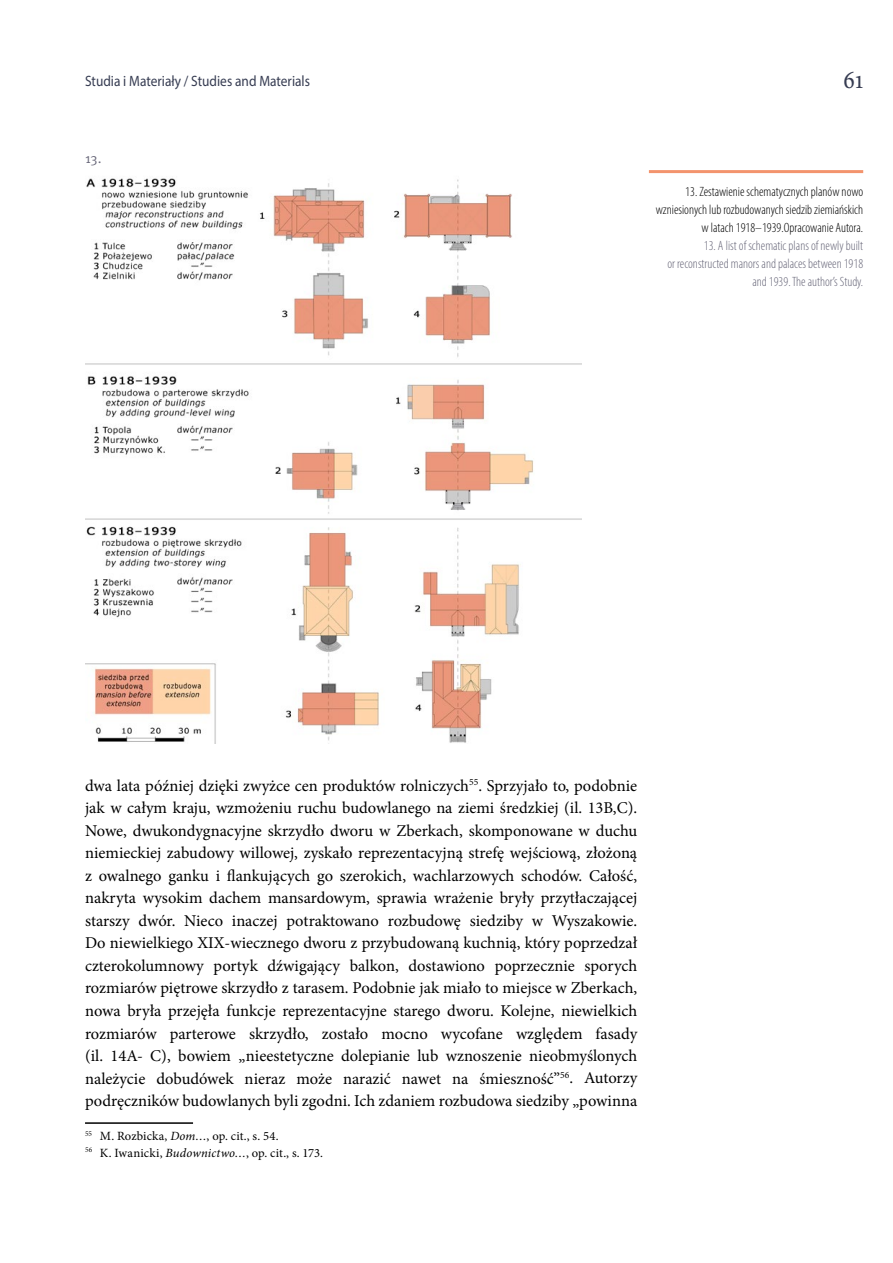
<style>
.page{position:relative;width:893px;height:1263px;background:#fff}
.page>*{position:absolute;margin:0;border:0;box-sizing:border-box;transform-origin:0 0}
.t1{font:27px "Minion Pro";color:#363c52;scale:.89 1}
.t2{font:16.5px/22.5px "Minion Pro";color:#000;text-align:justify}
.t3{font:15px "Myriad Pro";color:#363c52;scale:.89 1}
.t4{font:300 condensed 13.5px/18px "Myriad Pro";color:#000;text-align:right}
.t5{font:300 condensed 13.5px/18px "Myriad Pro";color:#686779;text-align:right}
.t6{font:13.5px "Meta Pro Norm";color:#686779}
.t7{font:12.6px/16.8px "Minion Pro";letter-spacing:.01em;color:#000}
.s1{font-style:italic}
</style>
<div class="page">
<hr style="left:85px;top:1122px;width:108px;height:2px;background:#000">
<img style="left:85px;top:178px;width:497px;height:566px">
<hr style="left:649px;top:170px;width:214px;height:3px;background:#f3946d">
<p class="t3" style="left:85px;top:72px;width:254px">Studia i Materiały / Studies and Materials</p>
<h1 class="t1" style="left:843px;top:61px;width:24px">61</h1>
<p class="t6" style="left:85px;top:149px;width:18px">13.</p>
<p class="t4" style="left:656px;top:182px;width:209px">13. Zestawienie schematycznych planów nowo wzniesionych lub rozbudowanych siedzib ziemiańskich w latach 1918–1939.Opracowanie Autora.</p>
<p class="t5" style="left:667px;top:236px;width:197px">13. A list of schematic plans of newly built<br>or reconstructed manors and palaces between 1918 and 1939. The author’s Study.</p>
<p class="t2" style="left:85px;top:774px;width:554px">dwa lata później dzięki zwyżce cen produktów rolniczych<sup>55</sup>. Sprzyjało to, podobnie jak w całym kraju, wzmożeniu ruchu budowlanego na ziemi średzkiej (il. 13B,C).<br>Nowe, dwukondygnacyjne skrzydło dworu w Zberkach, skomponowane w duchu niemieckiej zabudowy willowej, zyskało reprezentacyjną strefę wejściową, złożoną z owalnego ganku i flankujących go szerokich, wachlarzowych schodów. Całość, nakryta wysokim dachem mansardowym, sprawia wrażenie bryły przytłaczającej starszy dwór. Nieco inaczej potraktowano rozbudowę siedziby w Wyszakowie.<br>Do niewielkiego XIX-wiecznego dworu z przybudowaną kuchnią, który poprzedzał czterokolumnowy portyk dźwigający balkon, dostawiono poprzecznie sporych rozmiarów piętrowe skrzydło z tarasem. Podobnie jak miało to miejsce w Zberkach, nowa bryła przejęła funkcje reprezentacyjne starego dworu. Kolejne, niewielkich rozmiarów parterowe skrzydło, zostało mocno wycofane względem fasady (il. 14A- C), bowiem „nieestetyczne dolepianie lub wznoszenie nieobmyślonych należycie dobudówek nieraz może narazić nawet na śmieszność”<sup>56</sup>. Autorzy podręczników budowlanych byli zgodni. Ich zdaniem rozbudowa siedziby „powinna</p>
<p class="t7" style="left:85px;top:1127px;width:240px"><sup>55</sup> M. Rozbicka, <span class="s1">Dom…</span>, op. cit., s. 54.<br><sup>56</sup> K. Iwanicki, <span class="s1">Budownictwo…</span>, op. cit., s. 173.</p>
</div>
